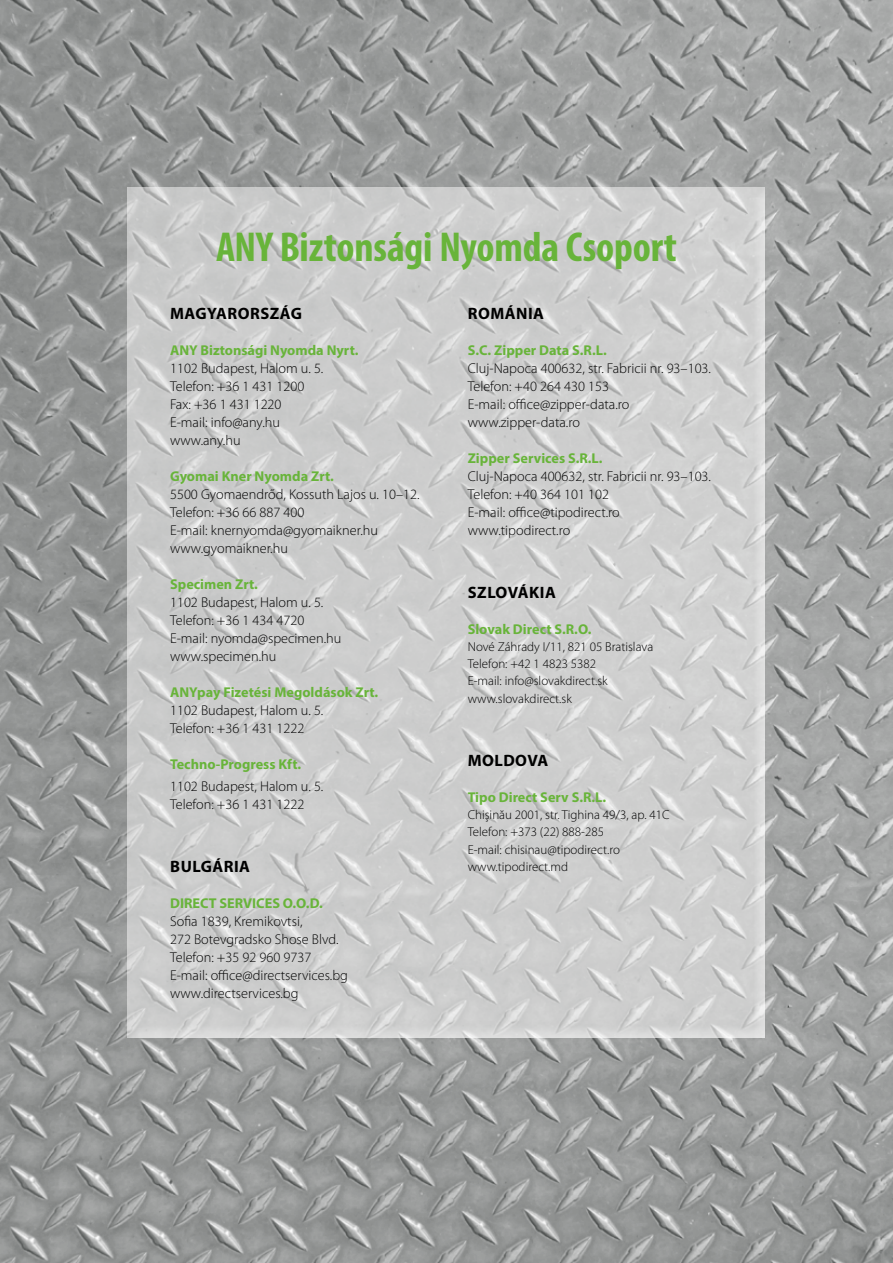
<style>
.page{position:relative;width:893px;height:1263px;background:#fff}
.page>*{position:absolute;margin:0;border:0;box-sizing:border-box;transform-origin:0 0}
.t1{font:700 condensed 42px "Myriad Pro";letter-spacing:-.005em;color:#68b43a}
.t2{font:700 16.5px "Myriad Pro";letter-spacing:.03em;color:#000}
.t3{font:300 14.25px/18px "Myriad Pro";color:#000}
.t4{font:700 14.25px "Myriad Pro";color:#68b43a}
.t5{font:300 12.9px/17.2px "Myriad Pro";color:#000}
</style>
<div class="page">
<img style="left:0;top:0;width:893px;height:1263px">
<div style="left:127px;top:187px;width:639px;height:852px;background:#fff;opacity:.75"></div>
<h1 class="t1" style="left:216px;top:221px;width:462px">ANY Biztonsági Nyomda Csoport</h1>
<p class="t2" style="left:170px;top:302px;width:133px">MAGYARORSZÁG</p>
<p class="t4" style="left:170px;top:340px;width:190px">ANY Biztonsági Nyomda Nyrt.</p>
<p class="t3" style="left:170px;top:359px;width:155px">1102 Budapest, Halom u. 5.<br>Telefon: +36 1 431 1200<br>Fax: +36 1 431 1220<br>E-mail: info@any.hu www.any.hu</p>
<p class="t4" style="left:170px;top:466px;width:165px">Gyomai Kner Nyomda Zrt.</p>
<p class="t3" style="left:170px;top:485px;width:251px">5500 Gyomaendrőd, Kossuth Lajos u. 10–12.<br>Telefon: +36 66 887 400<br>E-mail: knernyomda@gyomaikner.hu www.gyomaikner.hu</p>
<p class="t4" style="left:170px;top:574px;width:89px">Specimen Zrt.</p>
<p class="t3" style="left:170px;top:593px;width:173px">1102 Budapest, Halom u. 5.<br>Telefon: +36 1 434 4720<br>E-mail: nyomda@specimen.hu www.specimen.hu</p>
<p class="t4" style="left:170px;top:682px;width:210px">ANYpay Fizetési Megoldások Zrt.</p>
<p class="t3" style="left:170px;top:701px;width:155px">1102 Budapest, Halom u. 5.<br>Telefon: +36 1 431 1222</p>
<p class="t4" style="left:170px;top:754px;width:133px">Techno-Progress Kft.</p>
<p class="t3" style="left:170px;top:777px;width:155px">1102 Budapest, Halom u. 5.<br>Telefon: +36 1 431 1222</p>
<p class="t2" style="left:170px;top:855px;width:81px">BULGÁRIA</p>
<p class="t4" style="left:170px;top:894px;width:154px">DIRECT SERVICES O.O.D.</p>
<p class="t3" style="left:170px;top:912px;width:179px">Sofia 1839, Kremikovtsi,<br>272 Botevgradsko Shose Blvd.<br>Telefon: +35 92 960 9737<br>E-mail: office@directservices.bg www.directservices.bg</p>
<p class="t2" style="left:468px;top:302px;width:78px">ROMÁNIA</p>
<p class="t4" style="left:468px;top:340px;width:140px">S.C. Zipper Data S.R.L.</p>
<p class="t3" style="left:468px;top:359px;width:245px">Cluj-Napoca 400632, str. Fabricii nr. 93–103.<br>Telefon: +40 264 430 153<br>E-mail: office@zipper-data.ro www.zipper-data.ro</p>
<p class="t4" style="left:468px;top:448px;width:136px">Zipper Services S.R.L.</p>
<p class="t3" style="left:468px;top:467px;width:245px">Cluj-Napoca 400632, str. Fabricii nr. 93–103.<br>Telefon: +40 364 101 102<br>E-mail: office@tipodirect.ro www.tipodirect.ro</p>
<p class="t2" style="left:468px;top:581px;width:89px">SZLOVÁKIA</p>
<p class="t4" style="left:468px;top:619px;width:125px">Slovak Direct S.R.O.</p>
<p class="t5" style="left:468px;top:638px;width:187px">Nové Záhrady I/11, 821 05 Bratislava<br>Telefon: +42 1 4823 5382<br>E-mail: info@slovakdirect.sk www.slovakdirect.sk</p>
<p class="t2" style="left:468px;top:749px;width:82px">MOLDOVA</p>
<p class="t4" style="left:468px;top:788px;width:140px">Tipo Direct Serv S.R.L.</p>
<p class="t5" style="left:468px;top:806px;width:203px">Chişinău 2001, str. Tighina 49/3, ap. 41C<br>Telefon: +373 (22) 888-285<br>E-mail: chisinau@tipodirect.ro www.tipodirect.md</p>
</div>
